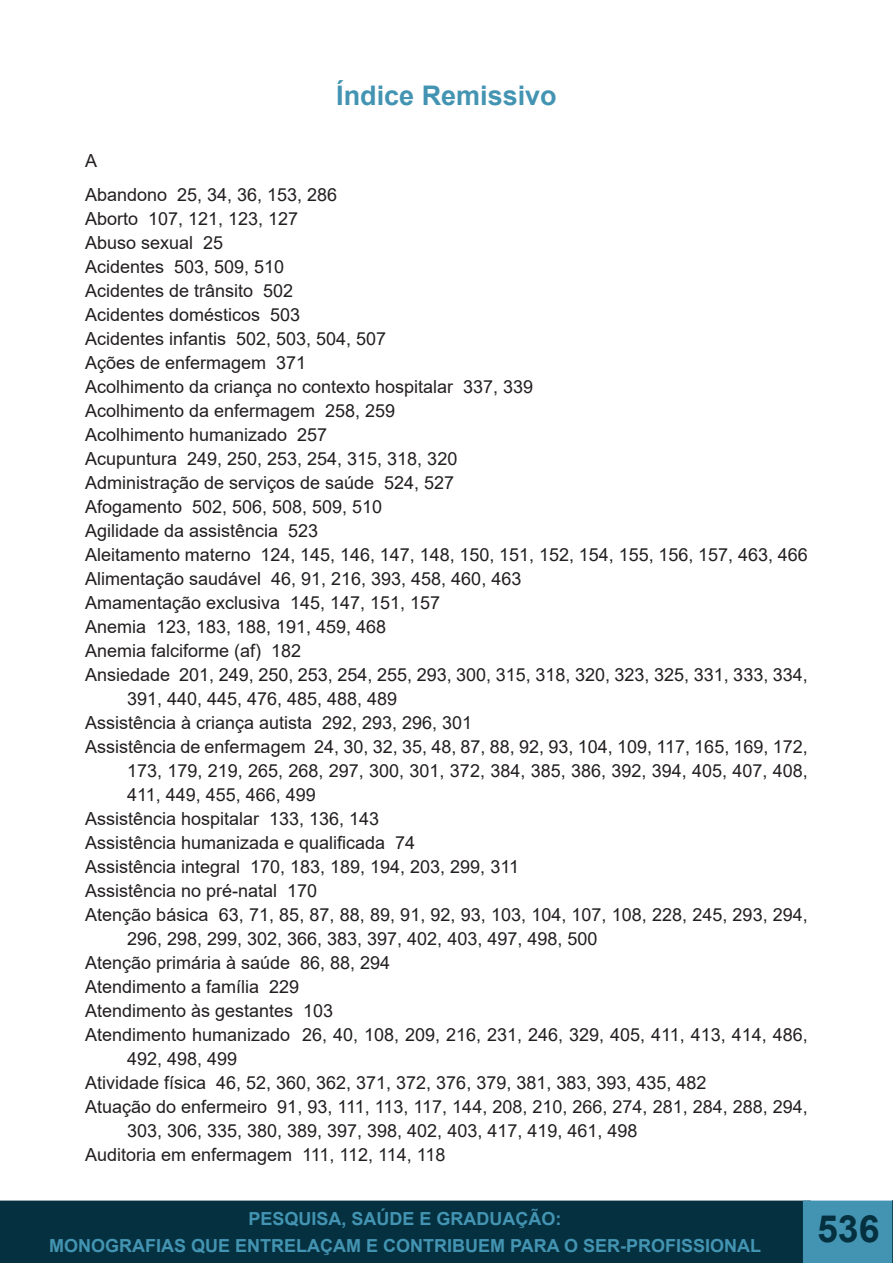
<style>
.page{position:relative;width:893px;height:1263px;background:#fff}
.page>*{position:absolute;margin:0;border:0;box-sizing:border-box;transform-origin:0 0}
.t1{font:700 37.5px "Arial";color:#05303f}
.t2{font:700 27px "Arial";color:#4394b2}
.t3{font:18px/24px "Arial";color:#231f20}
.t4{font:700 18px/27px "Arial";color:#4394b2;text-align:center}
</style>
<div class="page">
<div style="left:0;top:1201px;width:810px;height:62px;background:#05303f"></div>
<div style="left:0;top:1200px;width:811px;height:63px;border:2px solid #05303f"></div>
<div style="left:803px;top:1200px;width:90px;height:63px;background:#4394b2;border:2px solid #4394b2"></div>
<div style="left:812px;top:1214px;width:72px;height:49px;background:#4394b2"></div>
<svg style="left:892px;top:1200px;width:1px;height:63px"></svg>
<p class="t2" style="left:336px;top:76px;width:222px">Índice Remissivo</p>
<p class="t3" style="left:85px;top:148px;width:14px">A</p>
<p class="t3" style="left:85px;top:183px;width:254px">Abandono 25, 34, 36, 153, 286</p>
<p class="t3" style="left:85px;top:207px;width:215px">Aborto 107, 121, 123, 127</p>
<p class="t3" style="left:85px;top:231px;width:140px">Abuso sexual 25</p>
<p class="t3" style="left:85px;top:255px;width:201px">Acidentes 503, 509, 510</p>
<p class="t3" style="left:85px;top:279px;width:210px">Acidentes de trânsito 502</p>
<p class="t3" style="left:85px;top:303px;width:217px">Acidentes domésticos 503</p>
<p class="t3" style="left:85px;top:327px;width:303px">Acidentes infantis 502, 503, 504, 507</p>
<p class="t3" style="left:85px;top:351px;width:223px">Ações de enfermagem 371</p>
<p class="t3" style="left:85px;top:375px;width:450px">Acolhimento da criança no contexto hospitalar 337, 339</p>
<p class="t3" style="left:85px;top:399px;width:312px">Acolhimento da enfermagem 258, 259</p>
<p class="t3" style="left:85px;top:423px;width:244px">Acolhimento humanizado 257</p>
<p class="t3" style="left:85px;top:447px;width:374px">Acupuntura 249, 250, 253, 254, 315, 318, 320</p>
<p class="t3" style="left:85px;top:471px;width:371px">Administração de serviços de saúde 524, 527</p>
<p class="t3" style="left:85px;top:495px;width:299px">Afogamento 502, 506, 508, 509, 510</p>
<p class="t3" style="left:85px;top:519px;width:235px">Agilidade da assistência 523</p>
<p class="t3" style="left:85px;top:543px;width:724px">Aleitamento materno 124, 145, 146, 147, 148, 150, 151, 152, 154, 155, 156, 157, 463, 466</p>
<p class="t3" style="left:85px;top:567px;width:438px">Alimentação saudável 46, 91, 216, 393, 458, 460, 463</p>
<p class="t3" style="left:85px;top:591px;width:357px">Amamentação exclusiva 145, 147, 151, 157</p>
<p class="t3" style="left:85px;top:615px;width:303px">Anemia 123, 183, 188, 191, 459, 468</p>
<p class="t3" style="left:85px;top:639px;width:218px">Anemia falciforme (af) 182</p>
<p class="t3" style="left:127px;top:663px;width:682px;text-indent:-42px">Ansiedade 201, 249, 250, 253, 254, 255, 293, 300, 315, 318, 320, 323, 325, 331, 333, 334,<br>391, 440, 445, 476, 485, 488, 489</p>
<p class="t3" style="left:85px;top:711px;width:389px">Assistência à criança autista 292, 293, 296, 301</p>
<p class="t3" style="left:127px;top:735px;width:682px;text-align:justify;text-indent:-42px">Assistência de enfermagem 24, 30, 32, 35, 48, 87, 88, 92, 93, 104, 109, 117, 165, 169, 172, 173, 179, 219, 265, 268, 297, 300, 301, 372, 384, 385, 386, 392, 394, 405, 407, 408, 411, 449, 455, 466, 499</p>
<p class="t3" style="left:85px;top:807px;width:296px">Assistência hospitalar 133, 136, 143</p>
<p class="t3" style="left:85px;top:831px;width:332px">Assistência humanizada e qualificada 74</p>
<p class="t3" style="left:85px;top:855px;width:435px">Assistência integral 170, 183, 189, 194, 203, 299, 311</p>
<p class="t3" style="left:85px;top:879px;width:234px">Assistência no pré-natal 170</p>
<p class="t3" style="left:127px;top:903px;width:682px;text-indent:-42px">Atenção básica 63, 71, 85, 87, 88, 89, 91, 92, 93, 103, 104, 107, 108, 228, 245, 293, 294,<br>296, 298, 299, 302, 366, 383, 397, 402, 403, 497, 498, 500</p>
<p class="t3" style="left:85px;top:951px;width:307px">Atenção primária à saúde 86, 88, 294</p>
<p class="t3" style="left:85px;top:975px;width:216px">Atendimento a família 229</p>
<p class="t3" style="left:85px;top:999px;width:250px">Atendimento às gestantes 103</p>
<p class="t3" style="left:127px;top:1023px;width:682px;text-indent:-42px">Atendimento humanizado 26, 40, 108, 209, 216, 231, 246, 329, 405, 411, 413, 414, 486,<br>492, 498, 499</p>
<p class="t3" style="left:85px;top:1071px;width:623px">Atividade física 46, 52, 360, 362, 371, 372, 376, 379, 381, 383, 393, 435, 482</p>
<p class="t3" style="left:127px;top:1095px;width:682px;text-indent:-42px">Atuação do enfermeiro 91, 93, 111, 113, 117, 144, 208, 210, 266, 274, 281, 284, 288, 294,<br>303, 306, 335, 380, 389, 397, 398, 402, 403, 417, 419, 461, 498</p>
<p class="t3" style="left:85px;top:1143px;width:362px">Auditoria em enfermagem 111, 112, 114, 118</p>
<p class="t4" style="left:49px;top:1205px;width:714px">PESQUISA, SAÚDE E GRADUAÇÃO:<br>MONOGRAFIAS QUE ENTRELAÇAM E CONTRIBUEM PARA O SER-PROFISSIONAL</p>
<h1 class="t1" style="left:817px;top:1202px;width:64px">536</h1>
</div>
